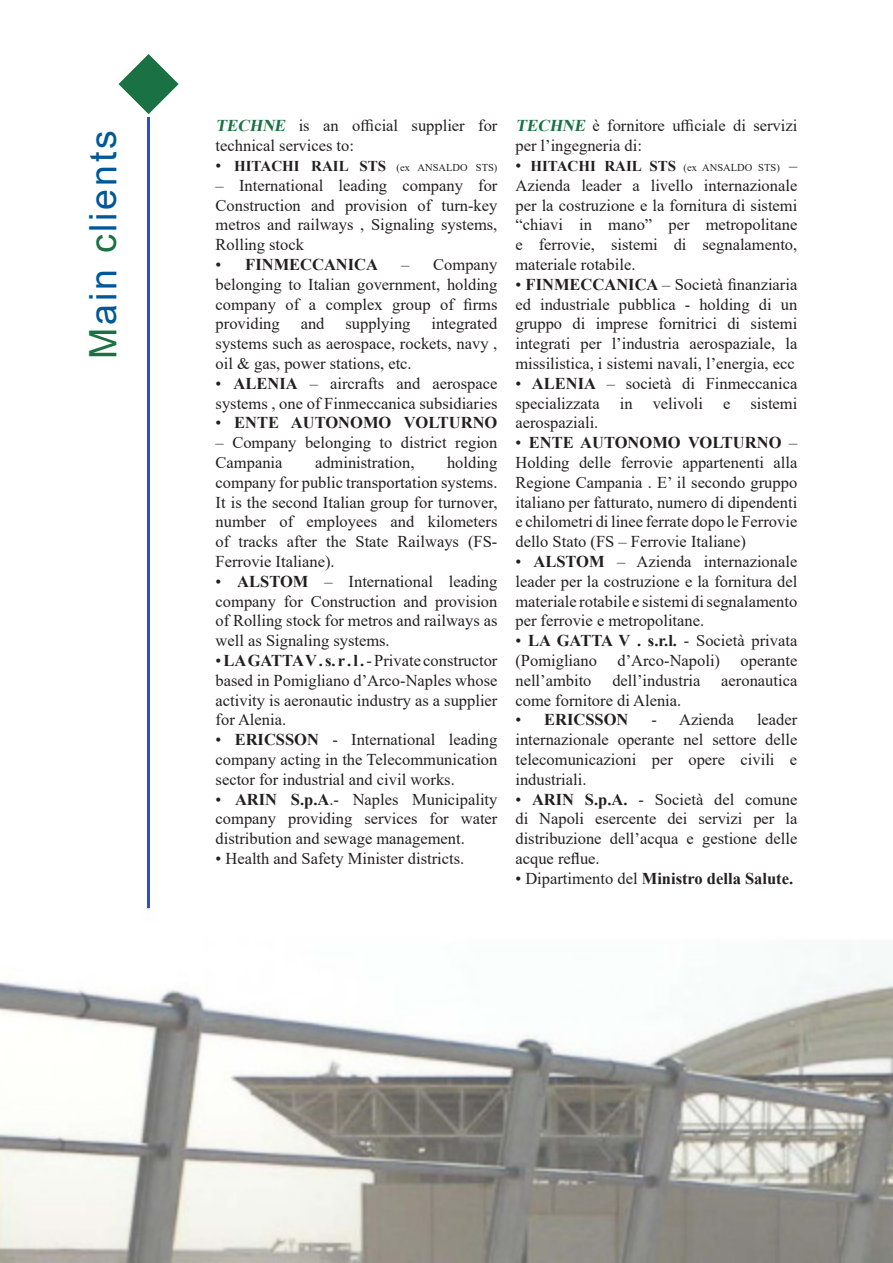
<style>
.page{position:relative;width:893px;height:1263px;background:#fff}
.page>*{position:absolute;margin:0;border:0;box-sizing:border-box;transform-origin:0 0}
.t1{font:37.8px "Arial";letter-spacing:.075em;color:#005899}
.t2{font:16.5px/19.8px "Times New Roman";color:#231f20;text-align:justify}
.t3{font:700 16.5px "Times New Roman";color:#231f20}
.t4{font:700 15px "Times New Roman";color:#231f20}
.s1{color:#1a7143}
.s2{font-weight:700;font-style:italic;color:#1a7143}
.s3{font-weight:400;font-size:16.5px}
.s4{font-weight:400;font-size:10.5px}
.s5{font-weight:400}
.s6{font-weight:700}
</style>
<div class="page">
<svg style="left:118px;top:54px;width:61px;height:60px"></svg>
<hr style="left:148px;top:117px;width:2px;height:791px;background:#304ebe">
<img style="left:0;top:909px;width:893px;height:354px">
<p class="t1" style="left:77px;top:359px;width:230px;rotate:-90deg"><span class="s1">M</span>ain <span class="s1">c</span>lients</p>
<p class="t2" style="left:216px;top:115px;width:283px"><span class="s2">TECHNE</span> is an official supplier for technical services to:</p>
<p class="t4" style="left:216px;top:155px;width:283px"><span class="s3">•</span> HITACHI RAIL STS <span class="s4">(ex ANSALDO STS)</span></p>
<p class="t2" style="left:216px;top:175px;width:283px">– International leading company for Construction and provision of turn-key metros and railways , Signaling systems, Rolling stock</p>
<p class="t3" style="left:216px;top:253px;width:164px"><span class="s5">•</span> FINMECCANICA</p>
<p class="t2" style="left:216px;top:254px;width:283px;text-indent:186px">– Company belonging to Italian government, holding company of a complex group of firms providing</p>
<p class="t2" style="left:216px;top:313px;width:283px;text-indent:216px">integrated systems such as aerospace, rockets, navy , oil &amp; gas, power stations, etc.</p>
<p class="t2" style="left:216px;top:373px;width:283px">• <span class="s6">ALENIA</span> – aircrafts and aerospace systems , one of Finmeccanica subsidiaries</p>
<p class="t3" style="left:216px;top:411px;width:283px"><span class="s5">•</span> ENTE AUTONOMO VOLTURNO</p>
<p class="t2" style="left:216px;top:432px;width:283px">– Company belonging to district region<br>Campania</p>
<p class="t2" style="left:301px;top:313px;width:25px">and</p>
<p class="t2" style="left:345px;top:313px;width:67px">supplying</p>
<p class="t2" style="left:216px;top:452px;width:283px;text-indent:231px">holding company for public transportation systems.<br>It is the second Italian group for turnover, number of employees and kilometers of tracks after the State Railways (FS-Ferrovie Italiane).</p>
<p class="t2" style="left:216px;top:571px;width:283px">• <span class="s6">ALSTOM</span> – International leading company for Construction and provision of Rolling stock for metros and railways as well as Signaling systems.</p>
<p class="t2" style="left:216px;top:650px;width:283px">• <span class="s6">LA GATTA V . s. r . l .</span> - Private constructor based in Pomigliano d’Arco-Naples whose activity is aeronautic industry as a supplier for Alenia.</p>
<p class="t2" style="left:216px;top:729px;width:283px">• <span class="s6">ERICSSON</span> - International leading company acting in the Telecommunication sector for industrial and civil works.</p>
<p class="t2" style="left:216px;top:789px;width:283px">• <span class="s6">ARIN S.p.A</span>.- Naples Municipality company providing services for water distribution and sewage management.</p>
<p class="t2" style="left:216px;top:848px;width:250px">• Health and Safety Minister districts.</p>
<p class="t2" style="left:315px;top:452px;width:101px">administration,</p>
<p class="t2" style="left:515px;top:115px;width:283px"><span class="s2">TECHNE</span> è fornitore ufficiale di servizi per l’ingegneria di:</p>
<p class="t4" style="left:515px;top:155px;width:283px"><span class="s3">•</span> HITACHI RAIL STS <span class="s4">(ex ANSALDO STS)</span> <span class="s3">–</span></p>
<p class="t2" style="left:515px;top:175px;width:283px">Azienda leader a livello internazionale per la costruzione e la fornitura di sistemi “chiavi in mano” per metropolitane e ferrovie, sistemi di segnalamento, materiale rotabile.</p>
<p class="t2" style="left:515px;top:274px;width:283px">• <span class="s6">FINMECCANICA</span> – Società finanziaria ed industriale pubblica - holding di un gruppo di imprese fornitrici di sistemi integrati per l’industria aerospaziale, la missilistica, i sistemi navali, l’energia, ecc</p>
<p class="t2" style="left:515px;top:373px;width:283px">• <span class="s6">ALENIA</span> – società di Finmeccanica specializzata in velivoli e sistemi aerospaziali.</p>
<p class="t2" style="left:515px;top:432px;width:283px">• <span class="s6">ENTE AUTONOMO VOLTURNO</span> – Holding delle ferrovie appartenenti alla Regione Campania . E’ il secondo gruppo italiano per fatturato, numero di dipendenti e chilometri di linee ferrate dopo le Ferrovie dello Stato (FS – Ferrovie Italiane)</p>
<p class="t2" style="left:515px;top:551px;width:283px">• <span class="s6">ALSTOM</span> – Azienda internazionale leader per la costruzione e la fornitura del materiale rotabile e sistemi di segnalamento per ferrovie e metropolitane.</p>
<p class="t2" style="left:515px;top:630px;width:283px">• <span class="s6">LA GATTA V . s.r.l.</span> - Società privata (Pomigliano d’Arco-Napoli) operante nell’ambito</p>
<p class="t2" style="left:612px;top:670px;width:89px">dell’industria</p>
<p class="t2" style="left:721px;top:670px;width:78px">aeronautica</p>
<p class="t2" style="left:515px;top:690px;width:167px">come fornitore di Alenia.</p>
<p class="t3" style="left:515px;top:708px;width:115px"><span class="s5">•</span> ERICSSON</p>
<p class="t2" style="left:651px;top:709px;width:84px">- Azienda</p>
<p class="t2" style="left:515px;top:709px;width:283px;text-indent:242px">leader internazionale operante nel settore delle telecomunicazioni per opere civili e industriali.</p>
<p class="t2" style="left:515px;top:789px;width:283px">• <span class="s6">ARIN S.p.A.</span> - Società del comune di Napoli esercente dei servizi per la distribuzione dell’acqua e gestione delle acque reflue.</p>
<p class="t3" style="left:515px;top:866px;width:279px"><span class="s5">• Dipartimento del</span> Ministro della Salute.</p>
</div>
